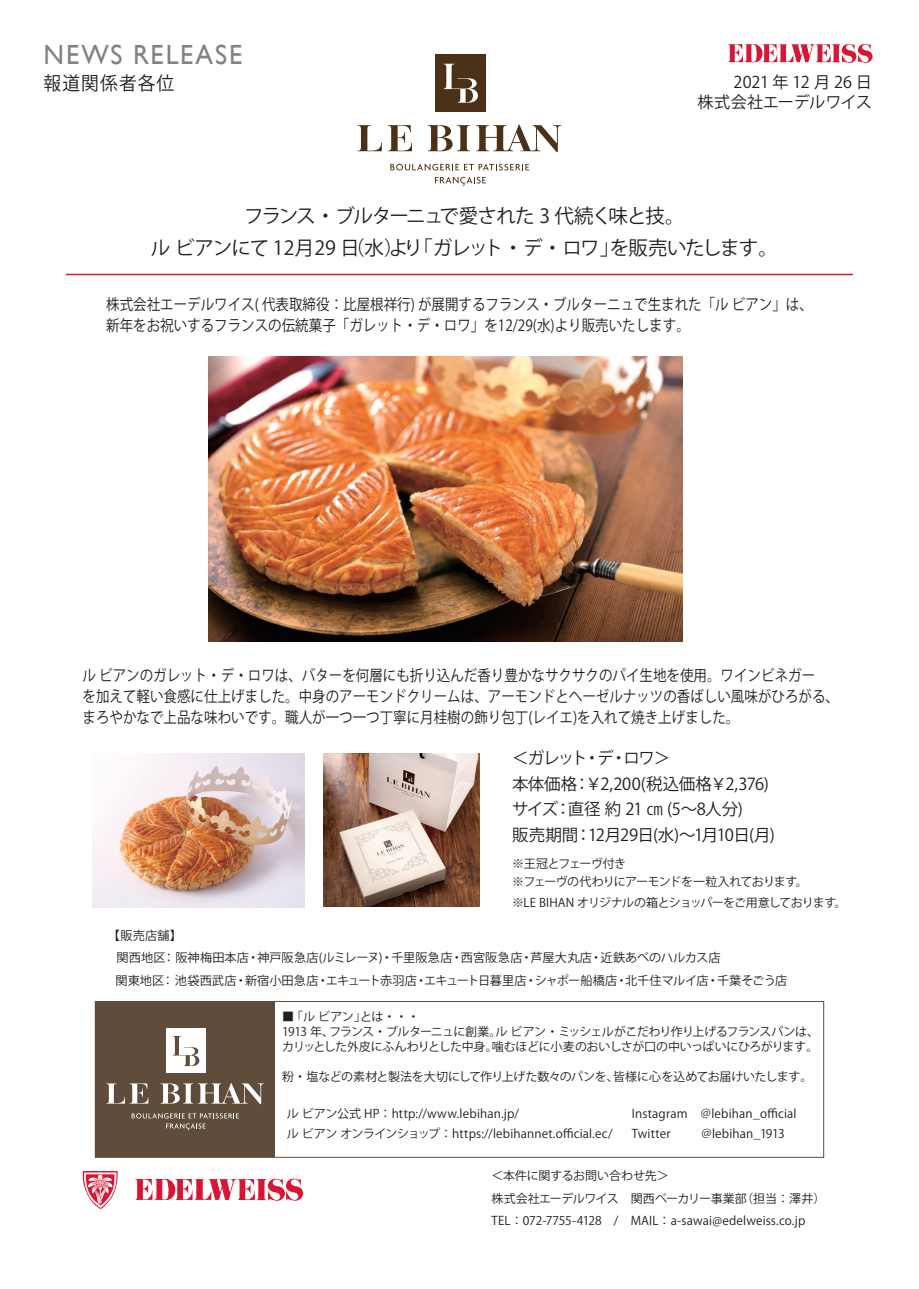
<style>
.page{position:relative;width:919px;height:1289px;background:#fff}
.page>*{position:absolute;margin:0;border:0;box-sizing:border-box;transform-origin:0 0}
.t1{font:27.75px "Gill Sans";letter-spacing:.07em;color:#808285;scale:.95 1}
.t2{font:19.5px/31.5px "Koz Go Pr 6 N";letter-spacing:-.06em;color:#231f20;text-align:center}
.t3{font:18.75px "Gothic BBB Pro Medium 83 pv RKSJ H";letter-spacing:.055em;color:#231f20;scale:.95 1}
.t4{font:16.5px/25.5px "Koz Go Pr 6 N";letter-spacing:-.04em;color:#231f20}
.t5{font:16.2px/19.4px "Koz Go Pr 6 N";color:#231f20;text-align:right}
.t6{font:15.45px/21px "Koz Go Pr 6 N";color:#231f20;scale:.88 1}
.t7{font:12.15px/23.1px "Koz Go Pr 6 N";color:#231f20}
.t8{font:12px/15px "Koz Go Pr 6 N";letter-spacing:-.045em;color:#231f20}
.t9{font:12px/22.5px "Koz Go Pr 6 N";letter-spacing:-.015em;color:#231f20}
.t10{font:12px/19.5px "Koz Go Pr 6 N";letter-spacing:.01em;color:#231f20}
</style>
<div class="page">
<hr style="left:66px;top:274px;width:786px;height:1px;background:#d71634">
<svg style="left:390px;top:164px;width:139px;height:6px"></svg>
<svg style="left:435px;top:177px;width:51px;height:9px"></svg>
<svg style="left:388px;top:125px;width:24px;height:26px"></svg>
<svg style="left:357px;top:125px;width:25px;height:26px"></svg>
<svg style="left:427px;top:125px;width:43px;height:26px"></svg>
<svg style="left:476px;top:124px;width:85px;height:28px"></svg>
<div style="left:435px;top:54px;width:50px;height:58px;background:#4a3118"></div>
<svg style="left:443px;top:64px;width:35px;height:39px"></svg>
<svg style="left:728px;top:43px;width:144px;height:20px"></svg>
<svg style="left:135px;top:1178px;width:168px;height:22px"></svg>
<svg style="left:82px;top:1171px;width:36px;height:37px"></svg>
<div style="left:95px;top:1001px;width:729px;height:156px;border:1px solid #5f4c3b"></div>
<div style="left:95px;top:1001px;width:180px;height:156px;background:#5f4c3b"></div>
<svg style="left:132px;top:1113px;width:107px;height:17px"></svg>
<svg style="left:106px;top:1083px;width:42px;height:20px"></svg>
<svg style="left:160px;top:1083px;width:104px;height:21px"></svg>
<div style="left:166px;top:1028px;width:39px;height:45px;background:#fff"></div>
<svg style="left:173px;top:1035px;width:26px;height:31px"></svg>
<img style="left:323px;top:753px;width:156px;height:153px">
<img style="left:93px;top:753px;width:211px;height:154px">
<img style="left:209px;top:356px;width:473px;height:285px">
<h1 class="t1" style="left:44px;top:38px;width:210px">NEWS RELEASE</h1>
<p class="t3" style="left:44px;top:73px;width:139px">報道関係者各位</p>
<p class="t5" style="left:697px;top:73px;width:176px">2021年 12 月26 日<br>株式会社エーデルワイス</p>
<p class="t2" style="left:151px;top:200px;width:628px">フランス・ブルターニュで愛された 3 代続く味と技。<br>ル ビアンにて 12月29 日（水）より「ガレット・デ・ロワ」を販売いたします。</p>
<p class="t6" style="left:106px;top:294px;width:804px">株式会社エーデルワイス( 代表取締役：比屋根祥行) が展開するフランス・ブルターニュで生まれた「ル ビアン」は、新年をお祝いするフランスの伝統菓子「ガレット・デ・ロワ」を12/29(水)より販売いたします。</p>
<p class="t6" style="left:83px;top:665px;width:861px">ル ビアンのガレット・デ・ロワは、バターを何層にも折り込んだ香り豊かなサクサクのパイ生地を使用。ワインビネガー<br>を加えて軽い食感に仕上げました。中身のアーモンドクリームは、アーモンドとヘーゼルナッツの香ばしい風味がひろがる、まろやかなで上品な味わいです。職人が一つ一つ丁寧に月桂樹の飾り包丁(レイエ)を入れて焼き上げました。</p>
<p class="t7" style="left:108px;top:923px;width:75px">【販売店舗】</p>
<p class="t4" style="left:512px;top:745px;width:264px">＜ガレット・デ・ロワ＞<br>本体価格：￥2,200(税込価格￥2,376)サイズ：直径 約 21 ㎝ (5～8人分)<br>販売期間：12月29日(水)～1月10日(月)</p>
<p class="t8" style="left:512px;top:854px;width:297px;line-height:18px">※王冠とフェーヴ付き<br>※フェーヴの代わりにアーモンドを一粒入れております。</p>
<p class="t8" style="left:512px;top:894px;width:336px">※LE BIHAN オリジナルの箱とショッパーをご用意しております。</p>
<p class="t7" style="left:116px;top:946px;width:673px">関西地区：阪神梅田本店・神戸阪急店(ルミレーヌ)・千里阪急店・西宮阪急店・芦屋大丸店・近鉄あべのハルカス店<br>関東地区：池袋西武店・新宿小田急店・エキュート赤羽店・エキュート日暮里店・シャポー船橋店・北千住マルイ店・千葉そごう店</p>
<p class="t8" style="left:282px;top:1009px;width:538px">■ 「ル ビアン」とは・・・<br>1913 年、フランス・ブルターニュに創業。ル ビアン・ミッシェルがこだわり作り上げるフランスパンは、カリッとした外皮にふんわりとした中身。噛むほどに小麦のおいしさが口の中いっぱいにひろがります。</p>
<p class="t9" style="left:282px;top:1065px;width:531px">粉・塩などの素材と製法を大切にして作り上げた数々のパンを、皆様に心を込めてお届けいたします。</p>
<p class="t10" style="left:287px;top:1104px;width:327px">ル ビアン公式 HP：http://www.lebihan.jp/<br>ル ビアン オンラインショップ：https://lebihannet.official.ec/</p>
<p class="t10" style="left:632px;top:1104px;width:166px">Instagram　＠lebihan_official<br>Twitter　　 ＠lebihan_1913</p>
<p class="t9" style="left:491px;top:1164px;width:335px">＜本件に関するお問い合わせ先＞<br>株式会社エーデルワイス　関西ベーカリー事業部（担当：澤井）<br>TEL：072-7755-4128　/　MAIL：a-sawai@edelweiss.co.jp</p>
</div>
